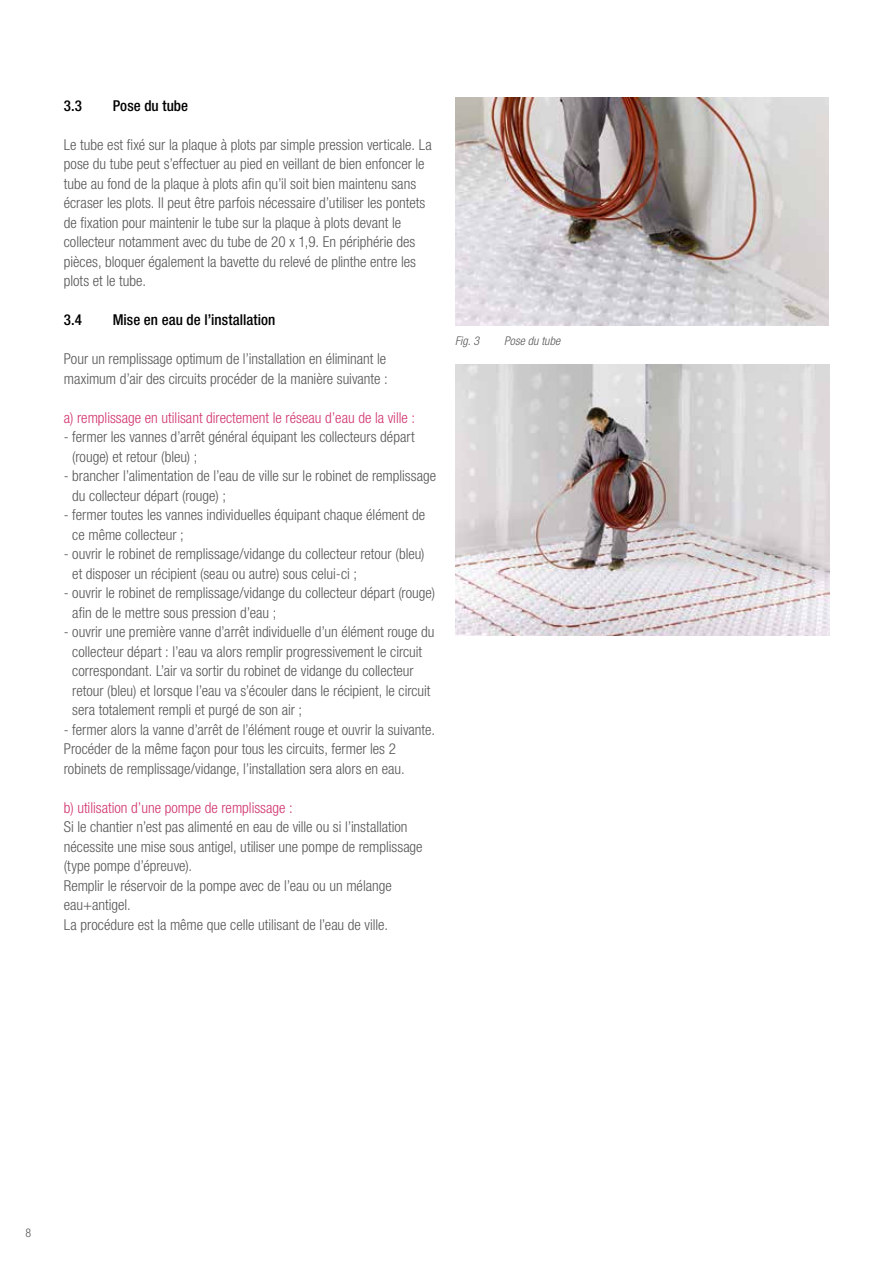
<style>
.page{position:relative;width:893px;height:1263px;background:#fff}
.page>*{position:absolute;margin:0;border:0;box-sizing:border-box;transform-origin:0 0}
.t1{font:300 condensed 15px/19.5px "Helvetica Neue LT Pro";color:#575756}
.t2{font:300 condensed 15px "Helvetica Neue LT Pro";color:#d1356f}
.t3{font:500 condensed 15px "Helvetica Neue LT Pro";letter-spacing:.005em;color:#000}
.t4{font:italic 300 condensed 12px "Helvetica Neue LT Pro";letter-spacing:.005em;color:#575756}
.t5{font:300 condensed 12px "Helvetica Neue LT Std";color:#575756}
</style>
<div class="page">
<img style="left:455px;top:97px;width:374px;height:228px">
<img style="left:455px;top:364px;width:374px;height:272px">
<p class="t3" style="left:64px;top:96px;width:20px">3.3</p>
<p class="t3" style="left:113px;top:96px;width:77px">Pose du tube</p>
<p class="t1" style="left:64px;top:134px;width:369px">Le tube est fixé sur la plaque à plots par simple pression verticale. La pose du tube peut s’effectuer au pied en veillant de bien enfoncer le tube au fond de la plaque à plots afin qu’il soit bien maintenu sans écraser les plots. Il peut être parfois nécessaire d’utiliser les pontets de fixation pour maintenir le tube sur la plaque à plots devant le collecteur notamment avec du tube de 20 x 1,9. En périphérie des pièces, bloquer également la bavette du relevé de plinthe entre les plots et le tube.</p>
<p class="t3" style="left:64px;top:311px;width:20px">3.4</p>
<p class="t3" style="left:113px;top:311px;width:164px">Mise en eau de l’installation</p>
<p class="t1" style="left:64px;top:349px;width:325px">Pour un remplissage optimum de l’installation en éliminant le maximum d’air des circuits procéder de la manière suivante :</p>
<p class="t2" style="left:64px;top:409px;width:353px">a) remplissage en utilisant directement le réseau d’eau de la ville :</p>
<p class="t1" style="left:72px;top:427px;width:344px;text-indent:-9px">- fermer les vannes d’arrêt général équipant les collecteurs départ (rouge) et retour (bleu) ;</p>
<p class="t1" style="left:72px;top:466px;width:365px;text-indent:-9px">- brancher l’alimentation de l’eau de ville sur le robinet de remplissage du collecteur départ (rouge) ;</p>
<p class="t1" style="left:72px;top:505px;width:354px;text-indent:-9px">- fermer toutes les vannes individuelles équipant chaque élément de ce même collecteur ;</p>
<p class="t1" style="left:72px;top:544px;width:354px;text-indent:-9px">- ouvrir le robinet de remplissage/vidange du collecteur retour (bleu) et disposer un récipient (seau ou autre) sous celui-ci ;</p>
<p class="t1" style="left:72px;top:583px;width:364px;text-indent:-9px">- ouvrir le robinet de remplissage/vidange du collecteur départ (rouge) afin de le mettre sous pression d’eau ;</p>
<p class="t1" style="left:72px;top:622px;width:364px;text-indent:-9px">- ouvrir une première vanne d’arrêt individuelle d’un élément rouge du collecteur départ : l’eau va alors remplir progressivement le circuit correspondant. L’air va sortir du robinet de vidange du collecteur retour (bleu) et lorsque l’eau va s’écouler dans le récipient, le circuit sera totalement rempli et purgé de son air ;</p>
<p class="t1" style="left:64px;top:719px;width:373px">- fermer alors la vanne d’arrêt de l’élément rouge et ouvrir la suivante.<br>Procéder de la même façon pour tous les circuits, fermer les 2 robinets de remplissage/vidange, l’installation sera alors en eau.</p>
<p class="t2" style="left:64px;top:799px;width:231px">b) utilisation d’une pompe de remplissage :</p>
<p class="t1" style="left:64px;top:817px;width:360px">Si le chantier n’est pas alimenté en eau de ville ou si l’installation nécessite une mise sous antigel, utiliser une pompe de remplissage (type pompe d’épreuve).<br>Remplir le réservoir de la pompe avec de l’eau ou un mélange eau+antigel.<br>La procédure est la même que celle utilisant de l’eau de ville.</p>
<p class="t4" style="left:455px;top:333px;width:26px">Fig. 3</p>
<p class="t4" style="left:504px;top:333px;width:58px">Pose du tube</p>
<p class="t5" style="left:26px;top:1226px;width:7px">8</p>
</div>
